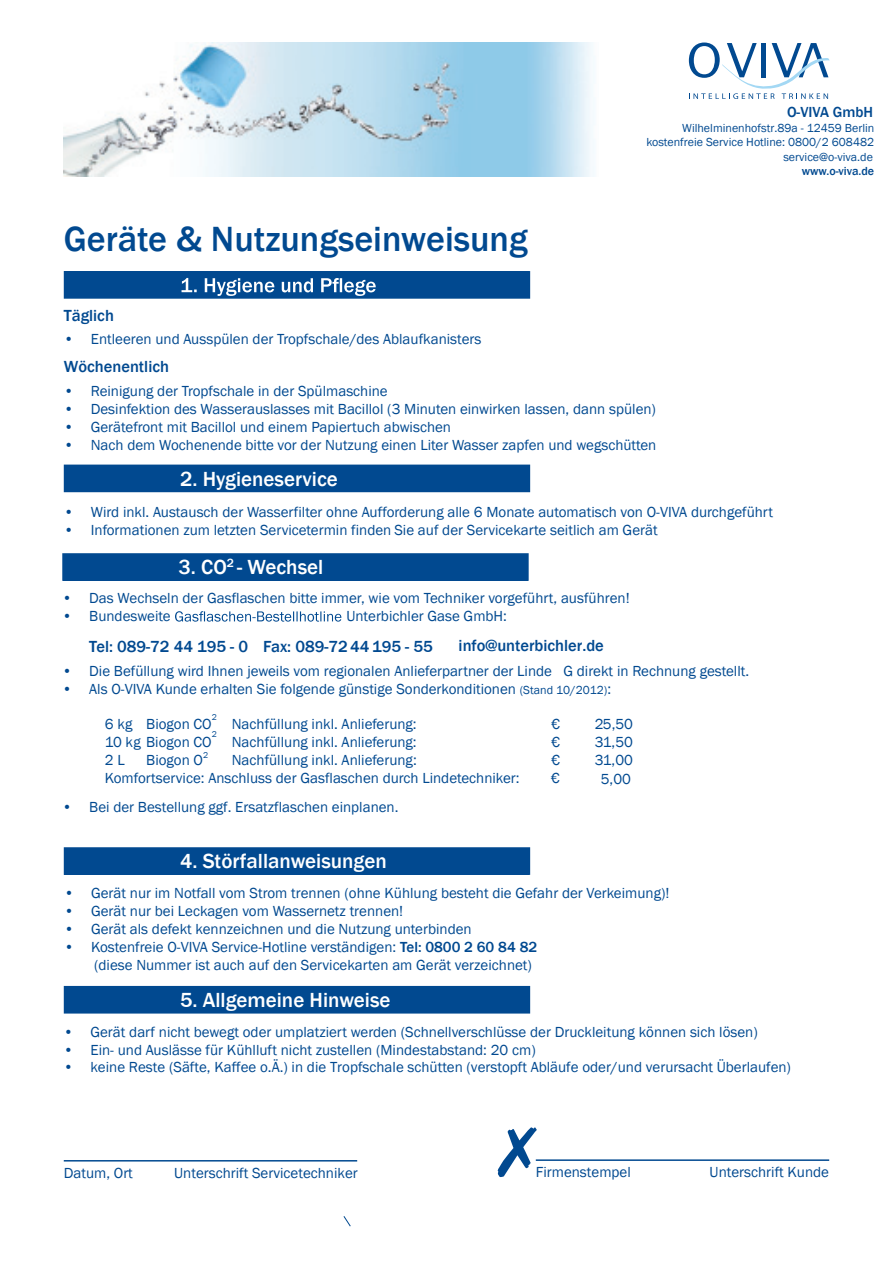
<style>
.page{position:relative;width:893px;height:1263px;background:#fff}
.page>*{position:absolute;margin:0;border:0;box-sizing:border-box;transform-origin:0 0}
.t1{font:500 36px "Franklin Gothic";color:#014990}
.t2{font:500 21px "Franklin Gothic";color:#fff}
.t3{font:500 16.5px "Franklin Gothic";color:#014990}
.t4{font:15px/18px "Franklin Gothic";color:#014990}
.t5{font:500 15px "Franklin Gothic";color:#014990}
.t6{font:12px/14.4px "Franklin Gothic";color:#014990;text-align:right}
.t7{font:12px "Franklin Gothic";color:#014990}
.t8{font:500 12px "Franklin Gothic";color:#014990}
.t9{font:8.7px "Franklin Gothic";color:#014990}
.s1{font-style:inherit}
.s2{font-size:12px}
.s3{font-weight:500}
</style>
<div class="page">
<div style="left:65px;top:272px;width:464px;height:26px;background:#014990"></div>
<svg style="left:182px;top:278px;width:194px;height:18px"></svg>
<div style="left:64px;top:271px;width:466px;height:28px;border:2px solid #014990"></div>
<svg style="left:688px;top:43px;width:142px;height:56px"></svg>
<hr style="left:64px;top:1160px;width:293px;height:1px;background:#014990">
<hr style="left:536px;top:1159px;width:293px;height:2px;background:#014990">
<img style="left:64px;top:43px;width:530px;height:134px">
<div style="left:65px;top:465px;width:464px;height:26px;background:#014990"></div>
<div style="left:64px;top:465px;width:466px;height:27px;border:2px solid #014990"></div>
<div style="left:63px;top:554px;width:465px;height:26px;background:#014990"></div>
<div style="left:62px;top:553px;width:467px;height:28px;border:2px solid #014990"></div>
<svg style="left:175px;top:611px;width:166px;height:11px"></svg>
<div style="left:65px;top:848px;width:464px;height:26px;background:#014990"></div>
<div style="left:64px;top:847px;width:466px;height:28px;border:2px solid #014990"></div>
<div style="left:65px;top:987px;width:464px;height:26px;background:#014990"></div>
<div style="left:64px;top:986px;width:466px;height:27px;border:2px solid #014990"></div>
<svg style="left:344px;top:1216px;width:6px;height:10px"></svg>
<svg style="left:498px;top:1127px;width:39px;height:50px"></svg>
<h1 class="t1" style="left:64px;top:218px;width:465px">Geräte &amp; Nutzungseinweisung</h1>
<p class="t5" style="left:787px;top:104px;width:88px">O-VIVA Gmb<span class="s1">H</span></p>
<p class="t6" style="left:646px;top:120px;width:229px"><span class="s1">Wilhelminenhofstr.89a -</span> 12<span class="s1">459</span> Berlin kostenfreie Service Hotline: 0800/2 608482</p>
<p class="t7" style="left:783px;top:150px;width:91px">service@o-viva.de</p>
<p class="t8" style="left:802px;top:164px;width:74px">www.o-viva.de</p>
<p class="t3" style="left:64px;top:306px;width:52px">Täglich</p>
<p class="t3" style="left:64px;top:357px;width:107px">Wöchenentlich</p>
<p class="t4" style="left:64px;top:381px;width:325px">• Reinigung der Tropfschale in der Spülmaschine</p>
<p class="t4" style="left:64px;top:399px;width:594px">• Desinfektion des Wasserauslasses mit Bacillol (3 Minuten einwirken lassen, dann spülen)</p>
<p class="t4" style="left:64px;top:417px;width:389px">• Gerätefront mit Bacillol und einem Papiertuch abwischen</p>
<p class="t4" style="left:64px;top:435px;width:594px">• Nach dem Wochenende bitte vor der Nutzung einen Liter Wasser zapfen und wegschütten</p>
<h2 class="t2" style="left:180px;top:466px;width:159px">2. Hygieneservice</h2>
<p class="t4" style="left:64px;top:502px;width:711px">• Wird inkl. Austausch der Wasserfilter ohne Aufforderung alle 6 Monate automatisch von O-VIVA durchgeführt</p>
<p class="t4" style="left:64px;top:520px;width:595px">• Informationen zum letzten Servicetermin finden Sie auf der Servicekarte seitlich am Gerät</p>
<h2 class="t2" style="left:179px;top:555px;width:146px">3. CO<sup>2</sup> - Wechsel</h2>
<p class="t4" style="left:62px;top:589px;width:569px">• Das Wechseln der Gasflaschen bitte immer, wie vom Techniker vorgeführt, ausführen!</p>
<p class="t4" style="left:62px;top:607px;width:110px">• Bundesweite</p>
<p class="t4" style="left:346px;top:607px;width:162px">Unterbichler Gase GmbH:</p>
<p class="t3" style="left:89px;top:637px;width:345px">Tel: 089-72 44 195 - 0 Fax: 089-72 44 195 - 55</p>
<p class="t4" style="left:64px;top:330px;width:419px">• Entleeren und Ausspülen der Tropfschale/des Ablaufkanisters</p>
<p class="t3" style="left:459px;top:636px;width:147px">info@unterbichler.de</p>
<p class="t4" style="left:62px;top:662px;width:688px">• Die Befüllung wird Ihnen jeweils vom regionalen Anlieferpartner der Linde G direkt in Rechnung gestellt.</p>
<p class="t4" style="left:62px;top:680px;width:550px">• Als O-VIVA Kunde erhalten Sie folgende günstige Sonderkonditionen <span class="s2">(Stand 10/2012)</span>:</p>
<p class="t9" style="left:212px;top:712px;width:7px">2</p>
<p class="t4" style="left:105px;top:715px;width:108px">6 kg Biogon CO</p>
<p class="t9" style="left:212px;top:729px;width:7px">2</p>
<p class="t4" style="left:105px;top:733px;width:108px">10 kg Biogon CO</p>
<p class="t4" style="left:232px;top:715px;width:186px">Nachfüllung inkl. Anlieferung:</p>
<p class="t4" style="left:551px;top:715px;width:10px">€</p>
<p class="t4" style="left:595px;top:715px;width:40px">25,50</p>
<p class="t4" style="left:232px;top:733px;width:186px">Nachfüllung inkl. Anlieferung:</p>
<p class="t4" style="left:551px;top:733px;width:10px">€</p>
<p class="t4" style="left:595px;top:733px;width:40px">31,50</p>
<p class="t4" style="left:105px;top:751px;width:21px">2 L</p>
<p class="t4" style="left:146px;top:751px;width:58px">Biogon O</p>
<p class="t9" style="left:203px;top:750px;width:7px">2</p>
<p class="t4" style="left:232px;top:751px;width:186px">Nachfüllung inkl. Anlieferung:</p>
<p class="t4" style="left:551px;top:751px;width:10px">€</p>
<p class="t4" style="left:595px;top:751px;width:40px">31,00</p>
<p class="t4" style="left:105px;top:769px;width:416px">Komfortservice: Anschluss der Gasflaschen durch Lindetechniker:</p>
<p class="t4" style="left:551px;top:769px;width:10px">€</p>
<p class="t4" style="left:601px;top:770px;width:32px">5,00</p>
<p class="t4" style="left:62px;top:797px;width:338px">• Bei der Bestellung ggf. Ersatzflaschen einplanen.</p>
<h2 class="t2" style="left:180px;top:849px;width:208px">4. Störfallanweisungen</h2>
<p class="t4" style="left:64px;top:883px;width:607px">• Gerät nur im Notfall vom Strom trennen (ohne Kühlung besteht die Gefahr der Verkeimung)!</p>
<p class="t4" style="left:64px;top:901px;width:341px">• Gerät nur bei Leckagen vom Wassernetz trennen!</p>
<p class="t4" style="left:64px;top:919px;width:409px">• Gerät als defekt kennzeichnen und die Nutzung unterbinden</p>
<p class="t4" style="left:94px;top:937px;width:445px;text-indent:-30px">• Kostenfreie O-VIVA Service-Hotline verständigen: <span class="s3">Tel: 0800 2 60 84 82 </span>(diese Nummer ist auch auf den Servicekarten am Gerät verzeichnet)</p>
<h2 class="t2" style="left:180px;top:988px;width:212px">5. Allgemeine Hinweise</h2>
<p class="t4" style="left:63px;top:1022px;width:696px">• Gerät darf nicht bewegt oder umplatziert werden (Schnellverschlüsse der Druckleitung können sich lösen)</p>
<p class="t4" style="left:63px;top:1040px;width:474px">• Ein- und Auslässe für Kühlluft nicht zustellen (Mindestabstand: 20 cm)</p>
<p class="t4" style="left:63px;top:1058px;width:729px">• keine Reste (Säfte, Kaffee o.Ä.) in die Tropfschale schütten (verstopft Abläufe oder/und verursacht Überlaufen)</p>
<p class="t4" style="left:64px;top:1163px;width:71px">Datum, Ort</p>
<p class="t4" style="left:174px;top:1163px;width:185px">Unterschrift Servicetechniker</p>
<p class="t4" style="left:536px;top:1163px;width:97px">Firmenstempel</p>
<p class="t4" style="left:710px;top:1163px;width:121px">Unterschrift Kunde</p>
</div>
